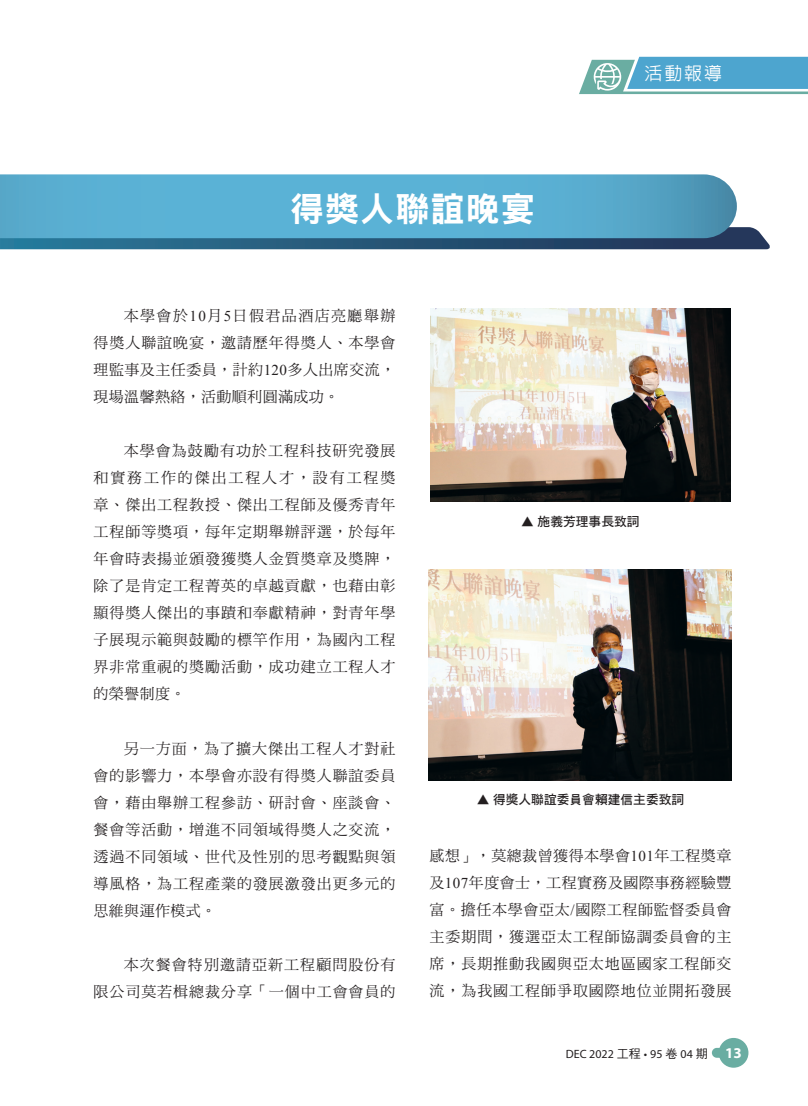
<style>
.page{position:relative;width:808px;height:1106px;background:#fff}
.page>*{position:absolute;margin:0;border:0;box-sizing:border-box;transform-origin:0 0}
.t1{font:34.2px "DF Hei Std W9";letter-spacing:.03em;color:#fff}
.t2{font:500 18px "AR Hei B5";color:#fff}
.t3{font:15px/27px "DF Ming Std W5";letter-spacing:.06em;color:#231f20;text-align:justify}
.t4{font:12.75px "DF Hei Std W7";color:#231f20}
.t5{font:12px "Myriad Pro";color:#231f20}
.s1{font-family:"Times New Roman"}
.s2{font-family:"DF Hei Std W5"}
.s3{font-weight:700;font-size:15px;color:#fff}
</style>
<div class="page">
<div style="left:719px;top:1037px;width:29px;height:30px;background:#6aada2;border-radius:50%"></div>
<div style="left:712px;top:1047px;width:26px;height:10px;background:#6aada2;border-radius:5px"></div>
<svg style="left:579px;top:57px;width:229px;height:37px;background:#6cb3cd"></svg>
<svg style="left:0;top:227px;width:770px;height:22px;background:#2a5879"></svg>
<svg style="left:0;top:174px;width:737px;height:64px;background:#59add0"></svg>
<img style="left:430px;top:308px;width:301px;height:194px">
<img style="left:429px;top:569px;width:303px;height:211px">
<h1 class="t1" style="left:290px;top:190px;width:247px">得獎人聯誼晚宴</h1>
<p class="t2" style="left:645px;top:64px;width:79px">活動報導</p>
<p class="t3" style="left:94px;top:302px;width:303px;text-indent:30px">本學會於<span class="s1">10</span>月<span class="s1">5</span>日假君品酒店亮廳舉辦得獎人聯誼晚宴，邀請歷年得獎人、本學會理監事及主任委員，計約<span class="s1">120</span>多人出席交流，現場溫馨熱絡，活動順利圓滿成功。</p>
<p class="t3" style="left:94px;top:437px;width:303px;text-indent:30px">本學會為鼓勵有功於工程科技研究發展和實務工作的傑出工程人才，設有工程獎章、傑出工程教授、傑出工程師及優秀青年工程師等獎項，每年定期舉辦評選，於每年年會時表揚並頒發獲獎人金質獎章及獎牌，除了是肯定工程菁英的卓越貢獻，也藉由彰顯得獎人傑出的事蹟和奉獻精神，對青年學子展現示範與鼓勵的標竿作用，為國內工程界非常重視的獎勵活動，成功建立工程人才的榮譽制度。</p>
<p class="t3" style="left:94px;top:734px;width:303px;text-indent:30px">另一方面，為了擴大傑出工程人才對社會的影響力，本學會亦設有得獎人聯誼委員會，藉由舉辦工程參訪、研討會、座談會、餐會等活動，增進不同領域得獎人之交流，透過不同領域、世代及性別的思考觀點與領導風格，為工程產業的發展激發出更多元的思維與運作模式。</p>
<p class="t3" style="left:94px;top:950px;width:303px;text-align:right">本次餐會特別邀請亞新工程顧問股份有<br>限公司莫若楫總裁分享「一個中工會會員的</p>
<p class="t4" style="left:521px;top:514px;width:120px">▲ 施義芳理事長致詞</p>
<p class="t4" style="left:477px;top:792px;width:209px">▲ 得獎人聯誼委員會賴建信主委致詞</p>
<p class="t3" style="left:429px;top:841px;width:303px">感想」，莫總裁曾獲得本學會<span class="s1">101</span>年工程獎章及<span class="s1">107</span>年度會士，工程實務及國際事務經驗豐富。擔任本學會亞太<span class="s1">/</span>國際工程師監督委員會主委期間，獲選亞太工程師協調委員會的主席，長期推動我國與亞太地區國家工程師交流，為我國工程師爭取國際地位並開拓發展</p>
<p class="t5" style="left:566px;top:1046px;width:177px">DEC 2022 <span class="s2">工程</span> • 95 <span class="s2">卷</span> 04 <span class="s2">期</span> <span class="s3">13</span></p>
</div>
